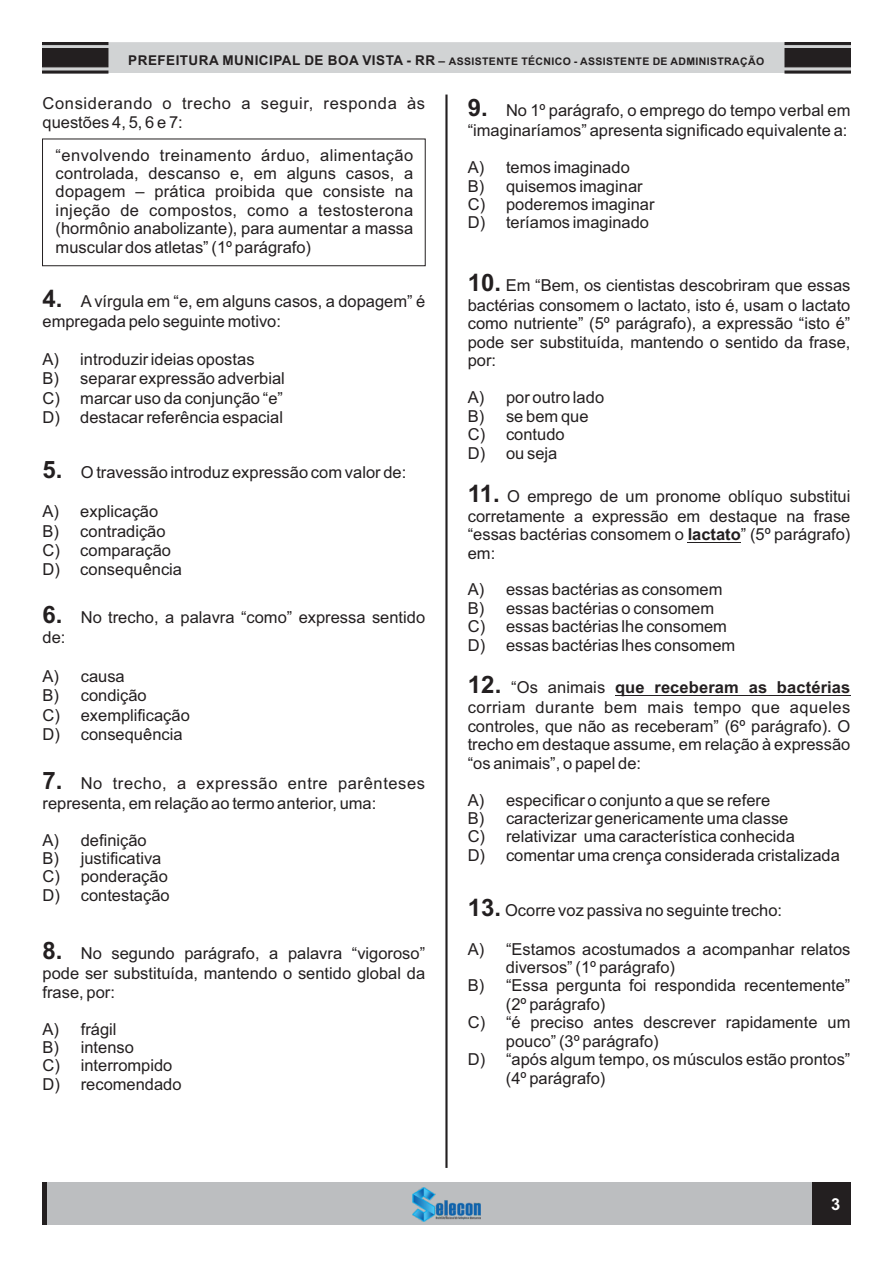
<style>
.page{position:relative;width:893px;height:1263px;background:#fff}
.page>*{position:absolute;margin:0;border:0;box-sizing:border-box;transform-origin:0 0}
.t1{font:16.5px/18.5px "Arial";color:#231f20}
.t2{font:16.5px/20px "Arial";letter-spacing:.03em;color:#231f20}
.t3{font:16.5px/18.5px "Arial";letter-spacing:.04em;color:#231f20}
.t4{font:700 16.5px "Arial";color:#fff}
.t5{font:700 10.5px "Arial";letter-spacing:.035em;color:#231f20}
.s1{font-size:13.5px}
.s2{font-size:12px}
.s3{font-weight:700;font-size:24px}
.s4{font-weight:700}
</style>
<div class="page">
<div style="left:42px;top:139px;width:384px;height:127px;border:1px solid #231f20"></div>
<hr style="left:688px;top:542px;width:53px;height:1px;background:#231f20">
<hr style="left:615px;top:695px;width:235px;height:1px;background:#231f20">
<div style="left:43px;top:1182px;width:807px;height:43px;background:#bcbec0"></div>
<img style="left:413px;top:1188px;width:67px;height:33px">
<hr style="left:43px;top:1182px;width:4px;height:43px;background:#231f20">
<div style="left:812px;top:1182px;width:38px;height:43px;background:#231f20"></div>
<svg style="left:42px;top:42px;width:809px;height:32px;background:#bbbcbd"></svg>
<hr style="left:445px;top:95px;width:3px;height:1073px;background:#231f20">
<p class="t5" style="left:128px;top:58px;width:637px"><span class="s1">PREFEITURA MUNICIPAL DE BOA VISTA - RR</span> <span class="s2">–</span> ASSISTENTE TÉCNICO - ASSISTENTE DE ADMINISTRAÇÃO</p>
<p class="t3" style="left:43px;top:96px;width:384px">Considerando o trecho a seguir, responda às questões 4, 5, 6 e 7:</p>
<p class="t1" style="left:56px;top:147px;width:359px;text-align:justify">“envolvendo treinamento árduo, alimentação controlada, descanso e, em alguns casos, a dopagem – prática proibida que consiste na injeção de compostos, como a testosterona (hormônio anabolizante), para aumentar a massa muscular dos atletas” (1º parágrafo)</p>
<p class="t1" style="left:43px;top:293px;width:384px;line-height:20px"><span class="s3">4.</span> Avírgula em “e, em alguns casos, a dopagem” é empregada pelo seguinte motivo:</p>
<p class="t1" style="left:43px;top:351px;width:244px;line-height:19.4px">A) introduzir ideias opostas<br>B) separar expressão adverbial<br>C) marcar uso da conjunção “e”<br>D) destacar referência espacial</p>
<p class="t1" style="left:43px;top:464px;width:365px"><span class="s3">5.</span> O travessão introduz expressão com valor de:</p>
<p class="t1" style="left:43px;top:503px;width:141px;line-height:19.4px">A) explicação<br>B) contradição<br>C) comparação<br>D) consequência</p>
<p class="t1" style="left:43px;top:609px;width:384px;line-height:19.4px"><span class="s3">6.</span> No trecho, a palavra “como” expressa sentido de:</p>
<p class="t1" style="left:43px;top:668px;width:149px;line-height:19.4px">A) causa<br>B) condição<br>C) exemplificação<br>D) consequência</p>
<p class="t1" style="left:43px;top:774px;width:384px;line-height:20px"><span class="s3">7.</span> No trecho, a expressão entre parênteses representa, em relação ao termo anterior, uma:</p>
<p class="t1" style="left:43px;top:832px;width:129px">A) definição<br>B) justificativa<br>C) ponderação<br>D) contestação</p>
<p class="t1" style="left:43px;top:945px;width:384px;line-height:20px"><span class="s3">8.</span> No segundo parágrafo, a palavra “vigoroso” pode ser substituída, mantendo o sentido global da</p>
<p class="t1" style="left:43px;top:984px;width:74px">frase, por:</p>
<p class="t1" style="left:43px;top:1021px;width:141px">A) frágil<br>B) intenso<br>C) interrompido<br>D) recomendado</p>
<p class="t1" style="left:468px;top:102px;width:384px;line-height:20px"><span class="s3">9.</span> No 1º parágrafo, o emprego do tempo verbal em “imaginaríamos” apresenta significado equivalente a:</p>
<p class="t1" style="left:468px;top:160px;width:188px">A) temos imaginado<br>B) quisemos imaginar<br>C) poderemos imaginar<br>D) teríamos imaginado</p>
<p class="t1" style="left:468px;top:277px;width:384px;line-height:20px"><span class="s3">10.</span> Em “Bem, os cientistas descobriram que essas bactérias consomem o lactato, isto é, usam o lactato</p>
<p class="t1" style="left:468px;top:316px;width:384px;text-align:justify">como nutriente” (5º parágrafo), a expressão “isto é” pode ser substituída, mantendo o sentido da frase, por:</p>
<p class="t1" style="left:468px;top:390px;width:138px">A) por outro lado<br>B) se bem que<br>C) contudo<br>D) ou seja</p>
<p class="t1" style="left:468px;top:487px;width:384px;line-height:20px"><span class="s3">11.</span> O emprego de um pronome oblíquo substitui corretamente a expressão em destaque na frase</p>
<p class="t1" style="left:468px;top:527px;width:384px">“essas bactérias consomem o <span class="s4">lactato</span>” (5º parágrafo) em:</p>
<p class="t1" style="left:468px;top:582px;width:269px">A) essas bactérias as consomem<br>B) essas bactérias o consomem<br>C) essas bactérias lhe consomem<br>D) essas bactérias lhes consomem</p>
<p class="t2" style="left:468px;top:679px;width:384px"><span class="s3">12.</span> “Os animais <span class="s4">que receberam as bactérias </span>corriam durante bem mais tempo que aqueles</p>
<p class="t1" style="left:468px;top:718px;width:384px;text-align:justify">controles, que não as receberam” (6º parágrafo). O trecho em destaque assume, em relação à expressão “os animais”, o papel de:</p>
<p class="t1" style="left:468px;top:792px;width:374px">A) especificar o conjunto a que se refere<br>B) caracterizar genericamente uma classe<br>C) relativizar uma característica conhecida<br>D) comentar uma crença considerada cristalizada</p>
<p class="t1" style="left:468px;top:903px;width:316px"><span class="s3">13.</span> Ocorre voz passiva no seguinte trecho:</p>
<p class="t1" style="left:468px;top:941px;width:384px">A) “Estamos acostumados a acompanhar relatos</p>
<p class="t1" style="left:506px;top:959px;width:171px">diversos” (1º parágrafo)</p>
<p class="t1" style="left:468px;top:978px;width:384px">B) “Essa pergunta foi respondida recentemente”</p>
<p class="t1" style="left:506px;top:996px;width:101px">(2º parágrafo)</p>
<p class="t1" style="left:468px;top:1015px;width:384px">C) “é preciso antes descrever rapidamente um</p>
<p class="t1" style="left:506px;top:1033px;width:154px">pouco” (3º parágrafo)</p>
<p class="t1" style="left:468px;top:1052px;width:384px">D) “após algum tempo, os músculos estão prontos”</p>
<p class="t1" style="left:506px;top:1070px;width:101px">(4º parágrafo)</p>
<p class="t4" style="left:831px;top:1197px;width:11px">3</p>
</div>
